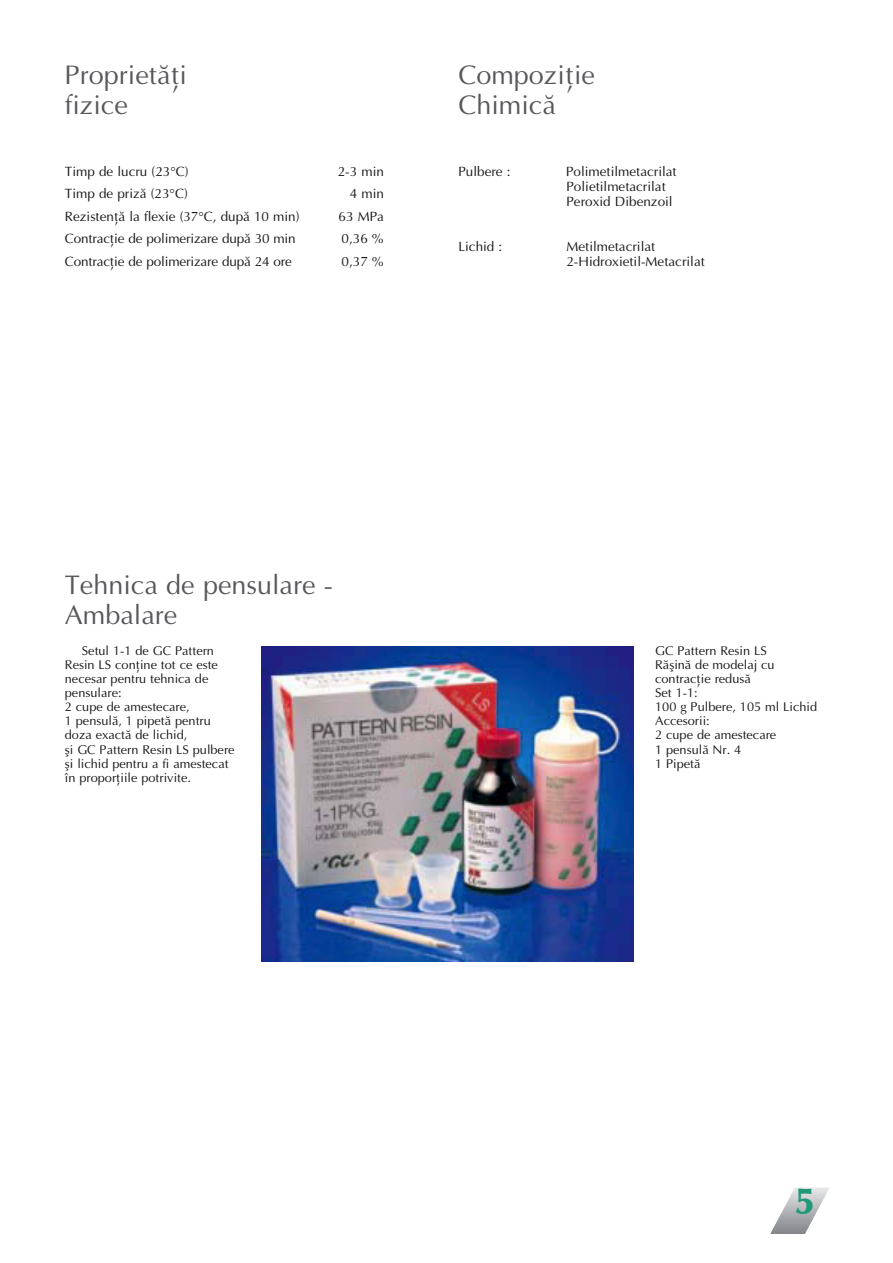
<style>
.page{position:relative;width:893px;height:1263px;background:#fff}
.page>*{position:absolute;margin:0;border:0;box-sizing:border-box;transform-origin:0 0}
.t1{font:700 36px "Optima BQ";color:#209979}
.t2{font:27px/30px "Optima L ROM";color:#57585b}
.t3{font:13.5px/15px "Optima L ROM";color:#151515}
.t4{font:12.75px/14.1px "Optima L ROM";color:#151515}
</style>
<div class="page">
<hr style="left:770px;top:1234px;width:36px;height:1px;background:#828487">
<hr style="left:770px;top:1233px;width:36px;height:1px;background:#838589">
<hr style="left:770px;top:1232px;width:37px;height:1px;background:#86878b">
<hr style="left:770px;top:1231px;width:37px;height:1px;background:#898a8d">
<hr style="left:770px;top:1230px;width:38px;height:1px;background:#8a8b8d">
<hr style="left:771px;top:1229px;width:37px;height:1px;background:#8b8d90">
<hr style="left:771px;top:1228px;width:38px;height:1px;background:#8d8e90">
<hr style="left:772px;top:1227px;width:37px;height:1px;background:#8f9093">
<hr style="left:772px;top:1226px;width:38px;height:1px;background:#8e9395">
<hr style="left:773px;top:1225px;width:38px;height:1px;background:#949698">
<hr style="left:774px;top:1224px;width:37px;height:1px;background:#95979b">
<hr style="left:774px;top:1223px;width:38px;height:1px;background:#9a9b9c">
<hr style="left:775px;top:1222px;width:37px;height:1px;background:#9a9b9e">
<hr style="left:775px;top:1221px;width:38px;height:1px;background:#9c9da0">
<hr style="left:776px;top:1220px;width:37px;height:1px;background:#9da0a4">
<hr style="left:776px;top:1219px;width:38px;height:1px;background:#9fa1a5">
<hr style="left:777px;top:1218px;width:37px;height:1px;background:#a2a4a9">
<hr style="left:777px;top:1217px;width:38px;height:1px;background:#a4a6a9">
<hr style="left:778px;top:1216px;width:37px;height:1px;background:#a8a9ab">
<hr style="left:778px;top:1215px;width:38px;height:1px;background:#a8aaad">
<hr style="left:779px;top:1214px;width:37px;height:1px;background:#abadaf">
<hr style="left:779px;top:1213px;width:38px;height:1px;background:#abafb1">
<hr style="left:780px;top:1212px;width:38px;height:1px;background:#b0b2b5">
<hr style="left:781px;top:1211px;width:37px;height:1px;background:#b4b5b7">
<hr style="left:781px;top:1210px;width:37px;height:1px;background:#b3b7b9">
<hr style="left:781px;top:1209px;width:38px;height:1px;background:#b6b7b9">
<hr style="left:782px;top:1208px;width:38px;height:1px;background:#b9babc">
<hr style="left:783px;top:1207px;width:37px;height:1px;background:#bbbdc1">
<hr style="left:783px;top:1206px;width:38px;height:1px;background:#bebec2">
<hr style="left:784px;top:1205px;width:37px;height:1px;background:#bfc2c4">
<hr style="left:784px;top:1204px;width:38px;height:1px;background:#c3c4c5">
<hr style="left:785px;top:1203px;width:37px;height:1px;background:#c6c6c8">
<hr style="left:785px;top:1202px;width:38px;height:1px;background:#c7c8c9">
<hr style="left:786px;top:1201px;width:37px;height:1px;background:#c9cbcd">
<hr style="left:786px;top:1200px;width:38px;height:1px;background:#cacbcd">
<hr style="left:787px;top:1199px;width:37px;height:1px;background:#ccced2">
<hr style="left:787px;top:1198px;width:38px;height:1px;background:#d0d1d3">
<hr style="left:788px;top:1197px;width:37px;height:1px;background:#d3d4d6">
<hr style="left:788px;top:1196px;width:38px;height:1px;background:#d4d5d7">
<hr style="left:789px;top:1195px;width:38px;height:1px;background:#d7d8da">
<hr style="left:789px;top:1194px;width:38px;height:1px;background:#d8d9db">
<hr style="left:790px;top:1193px;width:38px;height:1px;background:#dcdde0">
<hr style="left:791px;top:1192px;width:37px;height:1px;background:#dde0e1">
<hr style="left:791px;top:1191px;width:38px;height:1px;background:#e1e2e3">
<hr style="left:792px;top:1190px;width:37px;height:1px;background:#e4e6e6">
<hr style="left:792px;top:1189px;width:37px;height:1px;background:#e7e5e7">
<hr style="left:793px;top:1188px;width:36px;height:1px;background:#eae9eb">
<img style="left:262px;top:646px;width:372px;height:316px">
<h2 class="t2" style="left:65px;top:64px;width:124px">Proprietãñi fizice</h2>
<p class="t3" style="left:65px;top:166px;width:125px">Timp de lucru (23°C)</p>
<p class="t3" style="left:338px;top:166px;width:48px">2-3 min</p>
<p class="t3" style="left:65px;top:188px;width:124px">Timp de prizã (23°C)</p>
<p class="t3" style="left:350px;top:188px;width:36px">4 min</p>
<p class="t3" style="left:65px;top:211px;width:236px">Rezistenñã la flexie (37°C, dupã 10 min)</p>
<p class="t3" style="left:338px;top:211px;width:47px">63 MPa</p>
<p class="t3" style="left:65px;top:233px;width:232px">Contracñie de polimerizare dupã 30 min</p>
<p class="t3" style="left:341px;top:233px;width:44px">0,36 %</p>
<p class="t3" style="left:65px;top:256px;width:228px">Contracñie de polimerizare dupã 24 ore</p>
<p class="t3" style="left:341px;top:256px;width:44px">0,37 %</p>
<h2 class="t2" style="left:458px;top:64px;width:138px">Compoziñie<br>Chimicã</h2>
<p class="t3" style="left:458px;top:166px;width:54px">Pulbere :</p>
<p class="t3" style="left:566px;top:166px;width:112px">Polimetilmetacrilat<br>Polietilmetacrilat<br>Peroxid Dibenzoil</p>
<p class="t3" style="left:458px;top:241px;width:45px">Lichid :</p>
<p class="t3" style="left:566px;top:241px;width:140px">Metilmetacrilat<br>2-Hidroxietil-Metacrilat</p>
<h2 class="t2" style="left:65px;top:574px;width:269px">Tehnica de pensulare -<br>Ambalare</h2>
<p class="t4" style="left:65px;top:646px;width:171px;text-indent:17px">Setul 1-1 de GC Pattern<br>Resin LS conñine tot ce este necesar pentru tehnica de pensulare:<br>2 cupe de amestecare,<br>1 pensulã, 1 pipetã pentru doza exactã de lichid,<br>ºi GC Pattern Resin LS pulbere ºi lichid pentru a fi amestecat în proporñiile potrivite.</p>
<p class="t4" style="left:655px;top:646px;width:163px">GC Pattern Resin LS<br>Rãºinã de modelaj cu contracñie redusã<br>Set 1-1:<br>100 g Pulbere, 105 ml Lichid<br>Accesorii:<br>2 cupe de amestecare<br>1 pensulã Nr. 4<br>1 Pipetã</p>
<h1 class="t1" style="left:795px;top:1186px;width:21px">5</h1>
</div>
